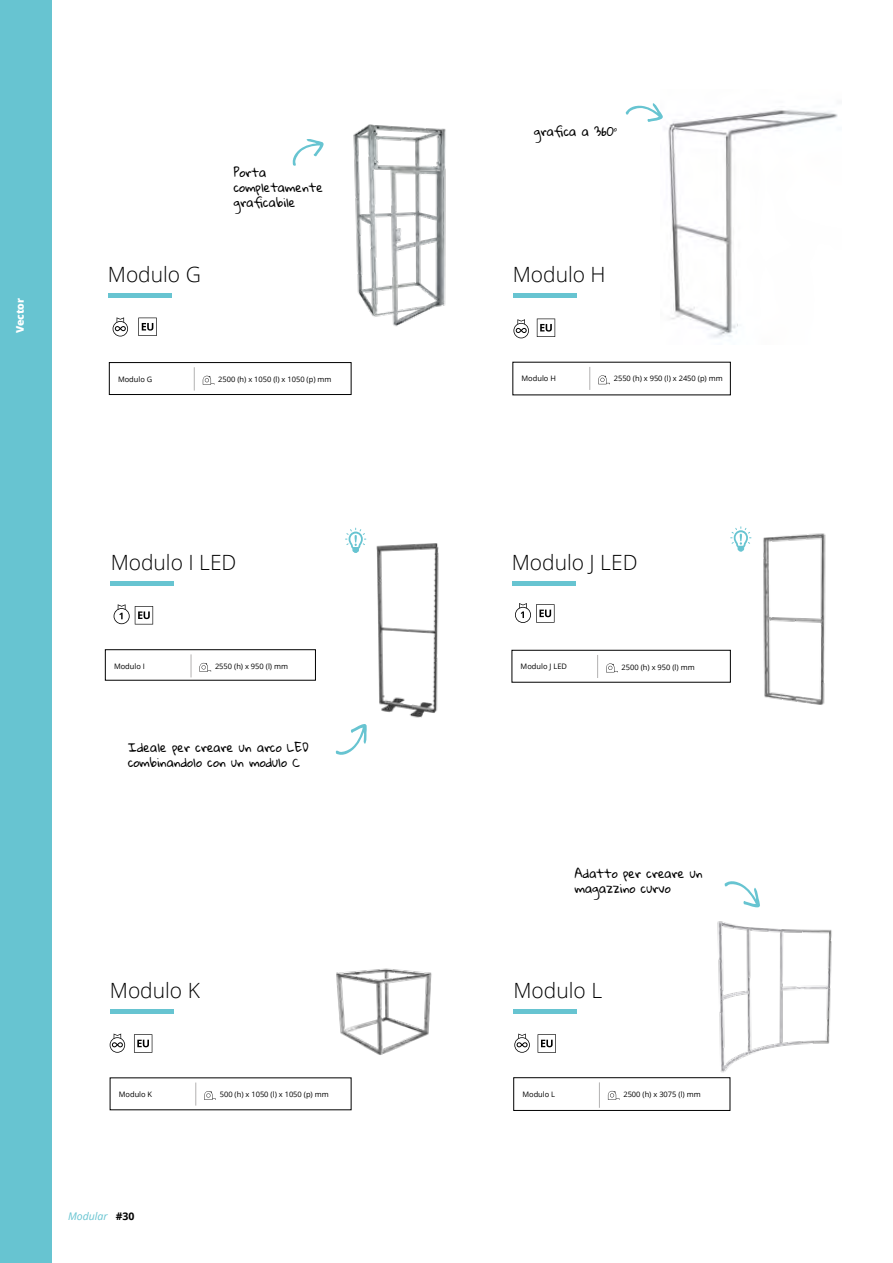
<style>
.page{position:relative;width:893px;height:1263px;background:#fff}
.page>*{position:absolute;margin:0;border:0;box-sizing:border-box;transform-origin:0 0}
.t1{font:300 21px "Open Sans";color:#000}
.t2{font:12px/15px "Gloria Hallelujah";color:#000}
.t3{font:italic 10.5px "Open Sans";color:#67c4d1}
.t4{font:800 10.5px "Open Sans";letter-spacing:-.02em;color:#fff}
.t5{font:7.5px "Open Sans";color:#000}
.s1{font-weight:700;font-style:normal;color:#000}
</style>
<div class="page">
<div style="left:0;top:0;width:51px;height:1263px;background:#67c4d1"></div>
<img style="left:353px;top:124px;width:93px;height:203px">
<svg style="left:292px;top:139px;width:32px;height:27px"></svg>
<hr style="left:108px;top:294px;width:64px;height:4px;background:#67c4d1">
<svg style="left:113px;top:317px;width:15px;height:19px"></svg>
<svg style="left:138px;top:318px;width:19px;height:18px"></svg>
<img style="left:668px;top:110px;width:170px;height:228px">
<svg style="left:513px;top:319px;width:16px;height:19px"></svg>
<svg style="left:537px;top:319px;width:18px;height:18px"></svg>
<hr style="left:513px;top:294px;width:63px;height:4px;background:#67c4d1">
<svg style="left:626px;top:103px;width:37px;height:19px"></svg>
<svg style="left:589px;top:367px;width:1px;height:23px"></svg>
<svg style="left:598px;top:375px;width:12px;height:9px"></svg>
<img style="left:366px;top:539px;width:73px;height:179px">
<svg style="left:345px;top:528px;width:21px;height:25px"></svg>
<svg style="left:336px;top:724px;width:31px;height:31px"></svg>
<hr style="left:111px;top:581px;width:63px;height:4px;background:#67c4d1">
<svg style="left:114px;top:604px;width:39px;height:20px"></svg>
<img style="left:763px;top:533px;width:63px;height:172px">
<svg style="left:730px;top:526px;width:21px;height:26px"></svg>
<hr style="left:512px;top:581px;width:63px;height:4px;background:#67c4d1">
<svg style="left:515px;top:603px;width:39px;height:20px"></svg>
<svg style="left:597px;top:655px;width:1px;height:23px"></svg>
<svg style="left:606px;top:663px;width:12px;height:9px"></svg>
<div style="left:512px;top:650px;width:218px;height:32px;border:1px solid #000"></div>
<img style="left:336px;top:968px;width:96px;height:87px">
<svg style="left:110px;top:1033px;width:15px;height:20px"></svg>
<svg style="left:134px;top:1034px;width:18px;height:19px"></svg>
<hr style="left:110px;top:1009px;width:64px;height:4px;background:#67c4d1">
<svg style="left:196px;top:1083px;width:1px;height:22px"></svg>
<svg style="left:204px;top:1091px;width:12px;height:9px"></svg>
<img style="left:717px;top:921px;width:115px;height:152px">
<svg style="left:725px;top:881px;width:35px;height:26px"></svg>
<svg style="left:514px;top:1033px;width:16px;height:20px"></svg>
<svg style="left:538px;top:1034px;width:18px;height:19px"></svg>
<hr style="left:513px;top:1009px;width:64px;height:4px;background:#67c4d1">
<svg style="left:599px;top:1082px;width:1px;height:26px"></svg>
<svg style="left:608px;top:1091px;width:11px;height:9px"></svg>
<div style="left:513px;top:1077px;width:217px;height:33px;border:1px solid #000"></div>
<svg style="left:194px;top:367px;width:1px;height:24px"></svg>
<svg style="left:203px;top:376px;width:11px;height:9px"></svg>
<div style="left:109px;top:362px;width:242px;height:33px;border:1px solid #000"></div>
<svg style="left:191px;top:654px;width:1px;height:23px"></svg>
<svg style="left:200px;top:663px;width:11px;height:9px"></svg>
<div style="left:105px;top:649px;width:211px;height:31px;border:1px solid #000"></div>
<h3 class="t4" style="left:12px;top:333px;width:36px;rotate:-90deg">Vector</h3>
<h1 class="t1" style="left:108px;top:260px;width:95px">Modulo G</h1>
<h2 class="t2" style="left:234px;top:165px;width:91px">Porta completamente graficabile</h2>
<p class="t5" style="left:118px;top:374px;width:36px">Modulo G</p>
<p class="t5" style="left:218px;top:374px;width:115px">2500 (h) x 1050 (l) x 1050 (p) mm</p>
<h1 class="t1" style="left:111px;top:548px;width:127px">Modulo I LED</h1>
<p class="t5" style="left:114px;top:661px;width:32px">Modulo I</p>
<p class="t5" style="left:215px;top:661px;width:75px">2550 (h) x 950 (l) mm</p>
<h2 class="t2" style="left:128px;top:741px;width:182px">Ideale per creare un arco LED combinandolo con un modulo C</h2>
<h1 class="t1" style="left:110px;top:976px;width:92px">Modulo K</h1>
<p class="t5" style="left:119px;top:1089px;width:35px">Modulo K</p>
<p class="t5" style="left:220px;top:1089px;width:110px">500 (h) x 1050 (l) x 1050 (p) mm</p>
<h3 class="t3" style="left:68px;top:1209px;width:68px">Modular <span class="s1">#30</span></h3>
<h2 class="t2" style="left:534px;top:124px;width:85px">grafica a 360°</h2>
<h1 class="t1" style="left:513px;top:260px;width:94px">Modulo H</h1>
<p class="t5" style="left:521px;top:373px;width:36px">Modulo H</p>
<p class="t5" style="left:614px;top:374px;width:110px">2550 (h) x 950 (l) x 2450 (p) mm</p>
<h1 class="t1" style="left:512px;top:548px;width:127px">Modulo J LED</h1>
<p class="t5" style="left:521px;top:661px;width:48px">Modulo J LED</p>
<p class="t5" style="left:622px;top:662px;width:75px">2500 (h) x 950 (l) mm</p>
<h2 class="t2" style="left:575px;top:866px;width:129px">Adatto per creare un magazzino curvo</h2>
<h1 class="t1" style="left:513px;top:976px;width:90px">Modulo L</h1>
<p class="t5" style="left:522px;top:1089px;width:34px">Modulo L</p>
<p class="t5" style="left:623px;top:1089px;width:79px">2500 (h) x 3075 (l) mm</p>
</div>
